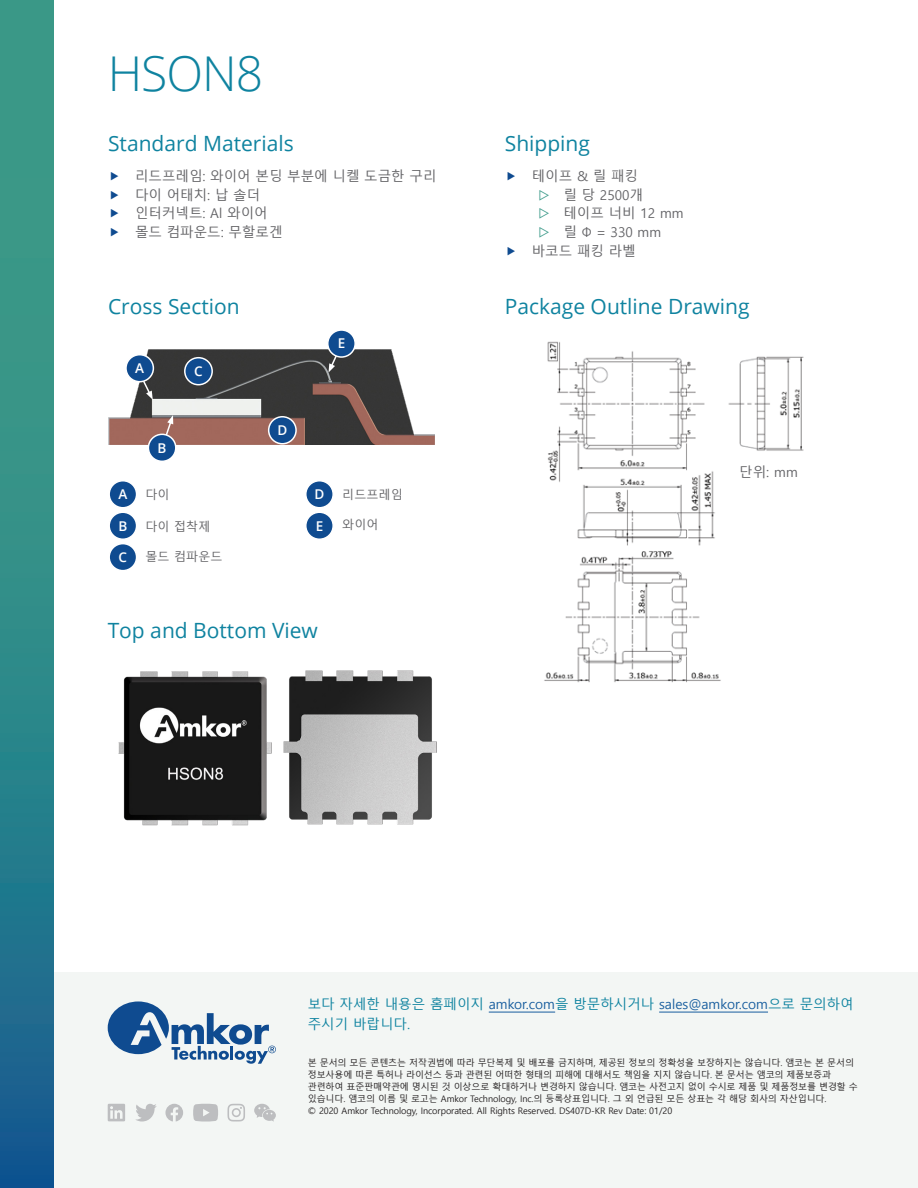
<style>
.page{position:relative;width:918px;height:1188px;background:#fff}
.page>*{position:absolute;margin:0;border:0;box-sizing:border-box;transform-origin:0 0}
.t1{font:300 48px "Open Sans";letter-spacing:-.02em;color:#0f83a0}
.t2{font:21px "Open Sans";color:#0f83a0}
.t3{font:13.5px/18.6px "Malgun Gothic";color:#636366}
.t4{font:13.5px/19.5px "Malgun Gothic";color:#0f83a0}
.t5{font:600 13.5px "Open Sans";color:#fff}
.t6{font:12px "Malgun Gothic";letter-spacing:.01em;color:#636366}
.t7{font:9px/12px "Malgun Gothic";letter-spacing:-.01em;color:#231f20}
.s1{color:#429d8d}
.s2{color:#175d9e}
</style>
<div class="page">
<div style="left:0;top:972px;width:918px;height:216px;background:#f3f6f4"></div>
<svg style="left:0;top:0;width:53px;height:1188px;background:#2d8589"></svg>
<svg style="left:108px;top:1001px;width:168px;height:63px"></svg>
<hr style="left:489px;top:1012px;width:66px;height:1px;background:#175d9e">
<hr style="left:659px;top:1012px;width:109px;height:1px;background:#175d9e">
<svg style="left:165px;top:1104px;width:18px;height:18px"></svg>
<svg style="left:193px;top:1104px;width:25px;height:18px"></svg>
<svg style="left:108px;top:1104px;width:17px;height:17px"></svg>
<svg style="left:136px;top:1103px;width:21px;height:19px"></svg>
<svg style="left:254px;top:1104px;width:22px;height:18px"></svg>
<svg style="left:228px;top:1104px;width:17px;height:18px"></svg>
<img style="left:544px;top:341px;width:260px;height:342px">
<img style="left:108px;top:350px;width:327px;height:95px">
<img style="left:118px;top:670px;width:319px;height:156px">
<div style="left:109px;top:481px;width:28px;height:27px;background:#0f4b90;border-radius:50%"></div>
<div style="left:108px;top:480px;width:29px;height:29px;border:2px solid #fff;border-radius:50%"></div>
<div style="left:109px;top:512px;width:28px;height:27px;background:#0f4b90;border-radius:50%"></div>
<div style="left:108px;top:511px;width:29px;height:29px;border:2px solid #fff;border-radius:50%"></div>
<div style="left:109px;top:544px;width:28px;height:27px;background:#0f4b90;border-radius:50%"></div>
<div style="left:108px;top:543px;width:29px;height:28px;border:2px solid #fff;border-radius:50%"></div>
<div style="left:306px;top:481px;width:27px;height:27px;background:#0f4b90;border-radius:50%"></div>
<div style="left:305px;top:480px;width:29px;height:29px;border:2px solid #fff;border-radius:50%"></div>
<div style="left:306px;top:512px;width:27px;height:27px;background:#0f4b90;border-radius:50%"></div>
<div style="left:305px;top:511px;width:29px;height:29px;border:2px solid #fff;border-radius:50%"></div>
<svg style="left:134px;top:374px;width:19px;height:26px"></svg>
<div style="left:185px;top:358px;width:27px;height:27px;background:#0f4b90;border-radius:50%"></div>
<div style="left:184px;top:357px;width:29px;height:28px;border:2px solid #fff;border-radius:50%"></div>
<div style="left:269px;top:417px;width:27px;height:27px;background:#0f4b90;border-radius:50%"></div>
<div style="left:268px;top:416px;width:29px;height:29px;border:2px solid #fff;border-radius:50%"></div>
<div style="left:126px;top:355px;width:27px;height:27px;background:#0f4b90;border-radius:50%"></div>
<div style="left:125px;top:354px;width:29px;height:28px;border:2px solid #fff;border-radius:50%"></div>
<svg style="left:159px;top:415px;width:14px;height:24px"></svg>
<div style="left:148px;top:434px;width:28px;height:27px;background:#0f4b90;border-radius:50%"></div>
<div style="left:148px;top:434px;width:29px;height:28px;border:2px solid #fff;border-radius:50%"></div>
<svg style="left:329px;top:351px;width:18px;height:22px"></svg>
<div style="left:328px;top:330px;width:27px;height:27px;background:#0f4b90;border-radius:50%"></div>
<div style="left:327px;top:329px;width:29px;height:29px;border:2px solid #fff;border-radius:50%"></div>
<h1 class="t1" style="left:108px;top:40px;width:157px">HSON8</h1>
<h2 class="t2" style="left:108px;top:129px;width:187px">Standard Materials</h2>
<h3 class="t3" style="left:135px;top:167px;width:303px">리드프레임: 와이어 본딩 부분에 니켈 도금한 구리 다이 어태치: 납 솔더<br>인터커넥트: Al 와이어<br>몰드 컴파운드: 무할로겐</h3>
<h2 class="t2" style="left:505px;top:129px;width:87px">Shipping</h2>
<h3 class="t3" style="left:532px;top:167px;width:108px">테이프 &amp; 릴 패킹</h3>
<h3 class="t3" style="left:539px;top:186px;width:106px"><span class="s1">▷</span> 릴 당 2500개</h3>
<h3 class="t3" style="left:539px;top:204px;width:147px"><span class="s1">▷</span> 테이프 너비 12 mm</h3>
<h3 class="t3" style="left:539px;top:223px;width:124px"><span class="s1">▷</span> 릴 Ф = 330 mm</h3>
<h3 class="t3" style="left:532px;top:242px;width:106px">바코드 패킹 라벨</h3>
<h2 class="t2" style="left:108px;top:292px;width:133px">Cross Section</h2>
<h2 class="t2" style="left:505px;top:292px;width:246px">Package Outline Drawing</h2>
<h3 class="t5" style="left:135px;top:359px;width:10px">A</h3>
<h3 class="t5" style="left:158px;top:438px;width:10px">B</h3>
<h3 class="t5" style="left:194px;top:362px;width:10px">C</h3>
<h3 class="t5" style="left:118px;top:485px;width:10px">A</h3>
<h3 class="t5" style="left:118px;top:516px;width:10px">B</h3>
<h3 class="t5" style="left:119px;top:548px;width:10px">C</h3>
<h3 class="t6" style="left:146px;top:488px;width:26px">다이</h3>
<h3 class="t6" style="left:146px;top:519px;width:66px">다이 접착제</h3>
<h3 class="t6" style="left:146px;top:549px;width:78px">몰드 컴파운드</h3>
<h3 class="t5" style="left:338px;top:334px;width:9px">E</h3>
<h3 class="t5" style="left:277px;top:421px;width:11px">D</h3>
<h3 class="t5" style="left:315px;top:485px;width:11px">D</h3>
<h3 class="t5" style="left:316px;top:516px;width:9px">E</h3>
<h3 class="t6" style="left:342px;top:488px;width:62px">리드프레임</h3>
<h3 class="t6" style="left:342px;top:518px;width:38px">와이어</h3>
<h2 class="t2" style="left:108px;top:616px;width:212px">Top and Bottom View</h2>
<h3 class="t3" style="left:739px;top:463px;width:61px">단위: mm</h3>
<h3 class="t4" style="left:308px;top:995px;width:547px">보다 자세한 내용은 홈페이지 <span class="s2">amkor.com</span>을 방문하시거나 <span class="s2">sales@amkor.com</span>으로 문의하여 주시기 바랍니다.</h3>
<p class="t7" style="left:308px;top:1057px;width:552px">본 문서의 모든 콘텐츠는 저작권법에 따라 무단복제 및 배포를 금지하며, 제공된 정보의 정확성을 보장하지는 않습니다. 앰코는 본 문서의 정보사용에 따른 특허나 라이선스 등과 관련된 어떠한 형태의 피해에 대해서도 책임을 지지 않습니다. 본 문서는 앰코의 제품보증과 관련하여 표준판매약관에 명시된 것 이상으로 확대하거나 변경하지 않습니다. 앰코는 사전고지 없이 수시로 제품 및 제품정보를 변경할 수 있습니다. 앰코의 이름 및 로고는 Amkor Technology, Inc.의 등록상표입니다. 그 외 언급된 모든 상표는 각 해당 회사의 자산입니다.<br>© 2020 Amkor Technology, Incorporated. All Rights Reserved. DS407D-KR Rev Date: 01/20</p>
</div>
